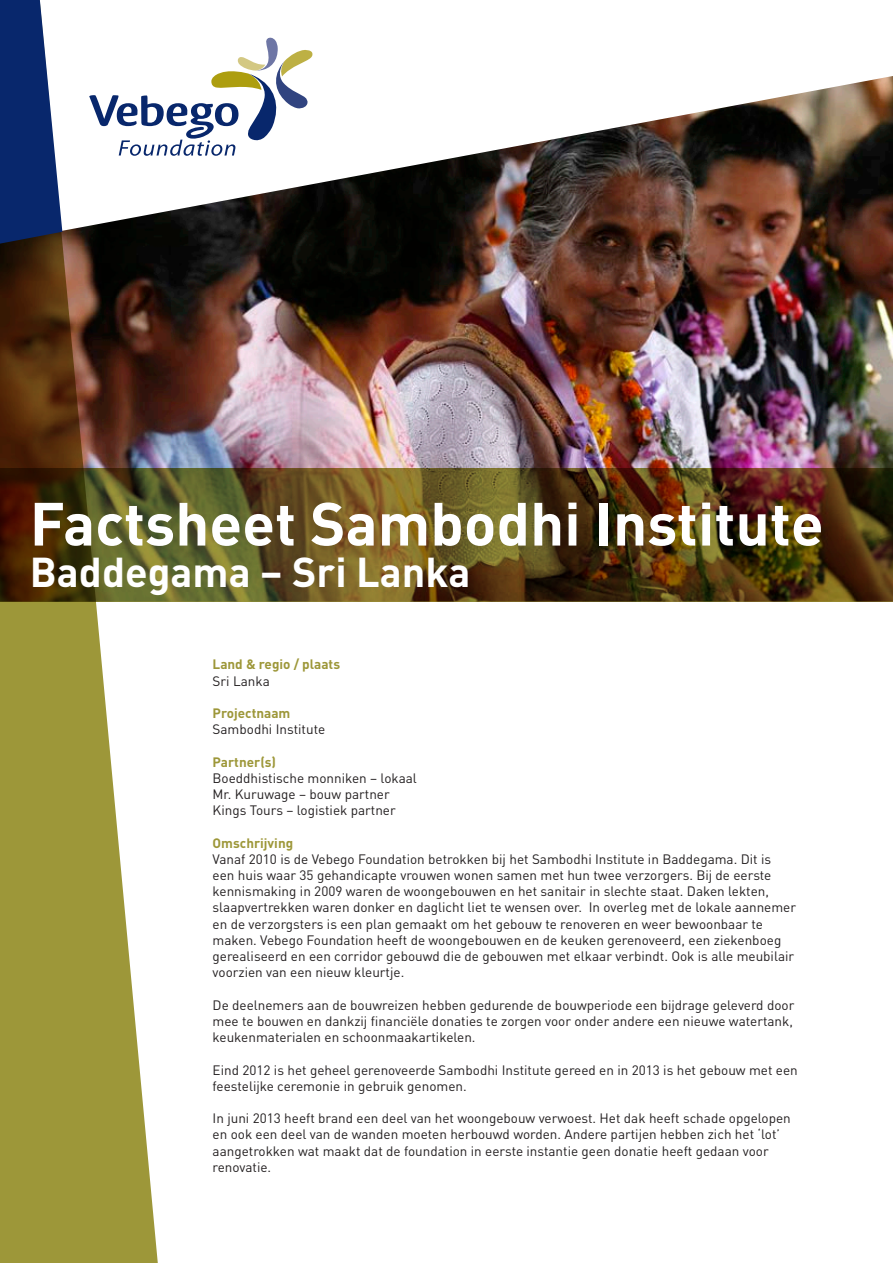
<style>
.page{position:relative;width:893px;height:1263px;background:#fff}
.page>*{position:absolute;margin:0;border:0;box-sizing:border-box;transform-origin:0 0}
.t1{font:700 60px "DIN Pro";color:#fff}
.t2{font:700 41.25px "DIN Pro";color:#fff}
.t3{font:13.5px/16.2px "DIN Pro";color:#231f20}
.t4{font:700 13.5px "DIN Pro";color:#9d9739}
</style>
<div class="page">
<img style="left:167px;top:76px;width:726px;height:392px">
<svg style="left:167px;top:37px;width:145px;height:119px"></svg>
<svg style="left:0;top:95px;width:167px;height:1168px;fill:#9d9739"></svg>
<img style="left:0;top:468px;width:893px;height:134px">
<svg style="left:0;top:0;width:62px;height:244px"></svg>
<p class="t1" style="left:30px;top:483px;width:795px">Factsheet Sambodhi Institute</p>
<p class="t2" style="left:30px;top:544px;width:442px">Baddegama – Sri Lanka</p>
<p class="t4" style="left:213px;top:655px;width:129px">Land &amp; regio / plaats</p>
<p class="t3" style="left:213px;top:672px;width:59px">Sri Lanka</p>
<p class="t4" style="left:213px;top:704px;width:79px">Projectnaam</p>
<p class="t3" style="left:213px;top:721px;width:114px">Sambodhi Institute</p>
<p class="t4" style="left:213px;top:753px;width:65px">Partner(s)</p>
<p class="t3" style="left:213px;top:769px;width:206px">Boeddhistische monniken – lokaal</p>
<p class="t3" style="left:213px;top:785px;width:179px">Mr. Kuruwage – bouw partner</p>
<p class="t3" style="left:213px;top:802px;width:185px">Kings Tours – logistiek partner</p>
<p class="t4" style="left:213px;top:834px;width:82px">Omschrijving</p>
<p class="t3" style="left:213px;top:850px;width:585px">Vanaf 2010 is de Vebego Foundation betrokken bij het Sambodhi Institute in Baddegama. Dit is een huis waar 35 gehandicapte vrouwen wonen samen met hun twee verzorgers. Bij de eerste kennismaking in 2009 waren de woongebouwen en het sanitair in slechte staat. Daken lekten, slaapvertrekken waren donker en daglicht liet te wensen over. In overleg met de lokale aannemer en de verzorgsters is een plan gemaakt om het gebouw te renoveren en weer bewoonbaar te maken. Vebego Foundation heeft de woongebouwen en de keuken gerenoveerd, een ziekenboeg gerealiseerd en een corridor gebouwd die de gebouwen met elkaar verbindt. Ook is alle meubilair voorzien van een nieuw kleurtje.</p>
<p class="t3" style="left:213px;top:996px;width:583px;text-align:justify">De deelnemers aan de bouwreizen hebben gedurende de bouwperiode een bijdrage geleverd door mee te bouwen en dankzij financiële donaties te zorgen voor onder andere een nieuwe watertank, keukenmaterialen en schoonmaakartikelen.</p>
<p class="t3" style="left:213px;top:1061px;width:587px">Eind 2012 is het geheel gerenoveerde Sambodhi Institute gereed en in 2013 is het gebouw met een feestelijke ceremonie in gebruik genomen.</p>
<p class="t3" style="left:213px;top:1109px;width:580px">In juni 2013 heeft brand een deel van het woongebouw verwoest. Het dak heeft schade opgelopen en ook een deel van de wanden moeten herbouwd worden. Andere partijen hebben zich het ‘lot’ aangetrokken wat maakt dat de foundation in eerste instantie geen donatie heeft gedaan voor renovatie.</p>
</div>
